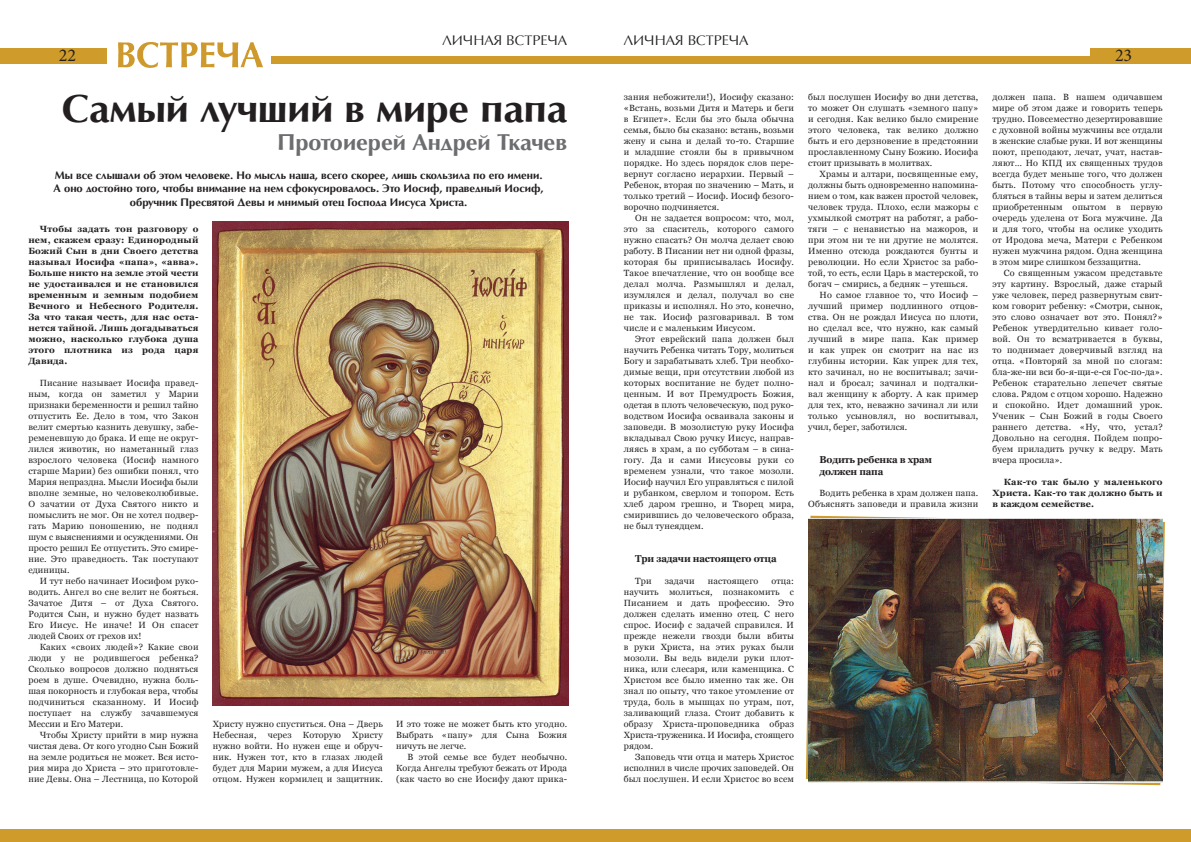
<style>
.page{position:relative;width:1191px;height:842px;background:#fff}
.page>*{position:absolute;margin:0;border:0;box-sizing:border-box;transform-origin:0 0}
.ЗАГОЛОВОК_БОЛЬШОЙ{font:700 40px "AG Opus High Resolution";color:#231f20}
.pfu{font:700 23px "AG Opus High Resolution";color:#6c6d70}
.t1{font:18px "Minion Pro";color:#231f20}
.РУБРИКА{font:14px "AG Opus High Resolution";color:#231f20}
.basa{font:700 11px/13.2px "AG Opus High Resolution";color:#231f20;text-align:center}
.ЗАГОЛОВОК_МАЛЫЙ{font:700 10px/12px "Georgia";letter-spacing:-.02em;color:#231f20;scale:.95 1}
.text-main2009{font:9px/11px "Georgia";letter-spacing:.02em;color:#231f20;text-align:justify}
.text-main2009-2{font:700 9px/11px "Georgia";letter-spacing:.02em;color:#231f20;text-align:justify}
</style>
<div class="page">
<div style="left:0;top:48px;width:106px;height:16px;background:#cf9b2a"></div>
<div style="left:1090px;top:48px;width:101px;height:16px;background:#cf9b2a"></div>
<div style="left:271px;top:56px;width:324px;height:8px;background:#cf9b2a"></div>
<div style="left:595px;top:56px;width:596px;height:8px;background:#cf9b2a"></div>
<div style="left:0;top:829px;width:1191px;height:13px;background:#cf9b2a"></div>
<img style="left:118px;top:42px;width:145px;height:25px">
<svg style="left:806px;top:516px;width:358px;height:269px"></svg>
<img style="left:213px;top:221px;width:355px;height:485px">
<img style="left:808px;top:518px;width:354px;height:264px">
<p class="РУБРИКА" style="left:442px;top:32px;width:126px">ЛИЧНАЯ ВСТРЕЧА</p>
<p class="РУБРИКА" style="left:624px;top:32px;width:126px">ЛИЧНАЯ ВСТРЕЧА</p>
<h3 class="t1" style="left:59px;top:43px;width:19px">22</h3>
<h3 class="t1" style="left:1115px;top:43px;width:19px">23</h3>
<p class="ЗАГОЛОВОК_БОЛЬШОЙ" style="left:62px;top:85px;width:507px">Самый лучший в мире папа</p>
<p class="pfu" style="left:277px;top:128px;width:291px">Протоиерей Андрей Ткачев</p>
<p class="basa" style="left:54px;top:169px;width:491px">Мы все слышали об этом человеке. Но мысль наша, всего скорее, лишь скользила по его имени.<br>А оно достойно того, чтобы внимание на нем сфокусировалось. Это Иосиф, праведный Иосиф, обручник Пресвятой Девы и мнимый отец Господа Иисуса Христа.</p>
<p class="text-main2009-2" style="left:28px;top:223px;width:172px;text-indent:11px">Чтобы задать тон разговору о нем, скажем сразу: Единородный Божий Сын в дни Своего детства называл Иосифа «папа», «авва».<br>Больше никто на земле этой чести не удостаивался и не становился временным и земным подобием Вечного и Небесного Родителя.<br>За что такая честь, для нас оста&shy;нется тайной. Лишь догадываться можно, насколько глубока душа этого плотника из рода царя Давида.</p>
<p class="text-main2009" style="left:28px;top:378px;width:172px;text-indent:11px">Писание называет Иосифа правед&shy;ным, когда он заметил у Марии признаки беременности и решил тайно отпустить Ее. Дело в том, что Закон велит смертью казнить девушку, забе&shy;ременевшую до брака. И еще не округ&shy;лился животик, но наметанный глаз взрослого человека (Иосиф намного старше Марии) без ошибки понял, что Мария непраздна. Мысли Иосифа были вполне земные, но человеколюбивые.<br>О зачатии от Духа Святого никто и помыслить не мог. Он не хотел подвер&shy;гать Марию поношению, не поднял шум с выяснениями и осуждениями. Он просто решил Ее отпустить. Это смире&shy;ние. Это праведность. Так поступают единицы.</p>
<p class="text-main2009" style="left:28px;top:576px;width:172px;text-indent:11px">И тут небо начинает Иосифом руко&shy;водить. Ангел во сне велит не бояться.<br>Зачатое Дитя – от Духа Святого.<br>Родится Сын, и нужно будет назвать Его Иисус. Не иначе! И Он спасет людей Своих от грехов их!</p>
<p class="text-main2009" style="left:28px;top:642px;width:172px;text-indent:11px">Каких «своих людей»? Какие свои люди у не родившегося ребенка?<br>Сколько вопросов должно подняться роем в душе. Очевидно, нужна боль&shy;шая покорность и глубокая вера, чтобы подчиниться сказанному. И Иосиф поступает на службу зачавшемуся Мессии и Его Матери.</p>
<p class="text-main2009" style="left:28px;top:730px;width:172px;text-indent:11px">Чтобы Христу прийти в мир нужна чистая дева. От кого угодно Сын Божий на земле родиться не может. Вся исто&shy;рия мира до Христа – это приготовле&shy;ние Девы. Она – Лестница, по Которой</p>
<p class="text-main2009" style="left:213px;top:719px;width:172px">Христу нужно спуститься. Она – Дверь Небесная, через Которую Христу нужно войти. Но нужен еще и обруч&shy;ник. Нужен тот, кто в глазах людей будет для Марии мужем, а для Иисуса отцом. Нужен кормилец и защитник.</p>
<p class="text-main2009" style="left:396px;top:719px;width:172px">И это тоже не может быть кто угодно.<br>Выбрать «папу» для Сына Божия ничуть не легче.</p>
<p class="text-main2009" style="left:396px;top:752px;width:172px;text-indent:11px">В этой семье все будет необычно.<br>Когда Ангелы требуют бежать от Ирода (как часто во сне Иосифу дают прика-</p>
<p class="text-main2009" style="left:624px;top:92px;width:172px">зания небожители!), Иосифу сказано: «Встань, возьми Дитя и Матерь и беги в Египет». Если бы это была обычна семья, было бы сказано: встань, возьми жену и сына и делай то-то. Старшие и младшие стояли бы в привычном порядке. Но здесь порядок слов пере&shy;вернут согласно иерархии. Первый – Ребенок, вторая по значению – Мать, и только третий – Иосиф. Иосиф безого&shy;ворочно подчиняется.</p>
<p class="text-main2009" style="left:624px;top:213px;width:172px;text-indent:11px">Он не задается вопросом: что, мол, это за спаситель, которого самого нужно спасать? Он молча делает свою работу. В Писании нет ни одной фразы, которая бы приписывалась Иосифу.<br>Такое впечатление, что он вообще все делал молча. Размышлял и делал, изумлялся и делал, получал во сне приказы и исполнял. Но это, конечно, не так. Иосиф разговаривал. В том числе и с маленьким Иисусом.</p>
<p class="text-main2009" style="left:624px;top:334px;width:172px;text-indent:11px">Этот еврейский папа должен был научить Ребенка читать Тору, молиться Богу и зарабатывать хлеб. Три необхо&shy;димые вещи, при отсутствии любой из которых воспитание не будет полно&shy;ценным. И вот Премудрость Божия, одетая в плоть человеческую, под руко&shy;водством Иосифа осваивала законы и заповеди. В мозолистую руку Иосифа вкладывал Свою ручку Иисус, направ&shy;ляясь в храм, а по субботам – в сина&shy;гогу. Да и сами Иисусовы руки со временем узнали, что такое мозоли.<br>Иосиф научил Его управляться с пилой и рубанком, сверлом и топором. Есть хлеб даром грешно, и Творец мира, смирившись до человеческого образа, не был тунеядцем.</p>
<p class="ЗАГОЛОВОК_МАЛЫЙ" style="left:635px;top:553px;width:150px">Три задачи настоящего отца</p>
<p class="text-main2009" style="left:635px;top:576px;width:18px">Три</p>
<p class="text-main2009" style="left:665px;top:576px;width:31px">задачи</p>
<p class="text-main2009" style="left:707px;top:576px;width:52px">настоящего</p>
<p class="text-main2009" style="left:624px;top:576px;width:172px;text-indent:148px">отца: научить молиться, познакомить с Писанием и дать профессию. Это должен сделать именно отец. С него спрос. Иосиф с задачей справился. И прежде нежели гвозди были вбиты в руки Христа, на этих руках были мозоли. Вы ведь видели руки плот&shy;ника, или слесаря, или каменщика. С Христом все было именно так же. Он знал по опыту, что такое утомление от труда, боль в мышцах по утрам, пот, заливающий глаза. Стоит добавить к образу Христа-проповедника образ Христа-труженика. И Иосифа, стоящего рядом.</p>
<p class="text-main2009" style="left:624px;top:752px;width:172px;text-indent:11px">Заповедь чти отца и матерь Христос исполнил в числе прочих заповедей. Он был послушен. И если Христос во всем</p>
<p class="text-main2009" style="left:808px;top:92px;width:172px">был послушен Иосифу во дни детства, то может Он слушать «земного папу» и сегодня. Как велико было смирение этого человека, так велико должно быть и его дерзновение в предстоянии прославленному Сыну Божию. Иосифа стоит призывать в молитвах.</p>
<p class="text-main2009" style="left:808px;top:169px;width:172px;text-indent:11px">Храмы и алтари, посвященные ему, должны быть одновременно напомина&shy;нием о том, как важен простой человек, человек труда. Плохо, если мажоры с ухмылкой смотрят на работяг, а рабо&shy;тяги – с ненавистью на мажоров, и при этом ни те ни другие не молятся.<br>Именно отсюда рождаются бунты и революции. Но если Христос за рабо&shy;той, то есть, если Царь в мастерской, то богач – смирись, а бедняк – утешься.</p>
<p class="text-main2009" style="left:808px;top:290px;width:172px;text-indent:11px">Но самое главное то, что Иосиф – лучший пример подлинного отцов&shy;ства. Он не рождал Иисуса по плоти, но сделал все, что нужно, как самый лучший в мире папа. Как пример и как упрек он смотрит на нас из глубины истории. Как упрек для тех, кто зачинал, но не воспитывал; зачи&shy;нал и бросал; зачинал и подталки&shy;вал женщину к аборту. А как пример для тех, кто, неважно зачинал ли или только усыновлял, но воспитывал, учил, берег, заботился.</p>
<p class="ЗАГОЛОВОК_МАЛЫЙ" style="left:819px;top:454px;width:120px">Водить ребенка в храм должен папа</p>
<p class="text-main2009" style="left:808px;top:488px;width:172px;text-align:right">Водить ребенка в храм должен папа.<br>Объяснять заповеди и правила жизни</p>
<p class="text-main2009" style="left:992px;top:92px;width:172px">должен папа. В нашем одичавшем мире об этом даже и говорить теперь трудно. Повсеместно дезертировавшие с духовной войны мужчины все отдали в женские слабые руки. И вот женщины поют, преподают, лечат, учат, настав&shy;ляют… Но КПД их священных трудов всегда будет меньше того, что должен быть. Потому что способность углу&shy;бляться в тайны веры и затем делиться приобретенным опытом в первую очередь уделена от Бога мужчине. Да и для того, чтобы на ослике уходить от Иродова меча, Матери с Ребенком нужен мужчина рядом. Одна женщина в этом мире слишком беззащитна.</p>
<p class="text-main2009" style="left:992px;top:268px;width:172px;text-indent:11px">Со священным ужасом представьте эту картину. Взрослый, даже старый уже человек, перед развернутым свит&shy;ком говорит ребенку: «Смотри, сынок, это слово означает вот это. Понял?» Ребенок утвердительно кивает голо&shy;вой. Он то всматривается в буквы, то поднимает доверчивый взгляд на отца. «Повторяй за мной по слогам: бла-же-ни вси бо-я-щи-е-ся Гос-по-да».<br>Ребенок старательно лепечет святые слова. Рядом с отцом хорошо. Надежно и спокойно. Идет домашний урок.<br>Ученик – Сын Божий в годы Своего раннего детства. «Ну, что, устал?<br>Довольно на сегодня. Пойдем попро&shy;буем приладить ручку к ведру. Мать вчера просила».</p>
<p class="text-main2009-2" style="left:992px;top:476px;width:172px;text-indent:11px">Как-то так было у маленького Христа. Как-то так должно быть и в каждом семействе.</p>
</div>
